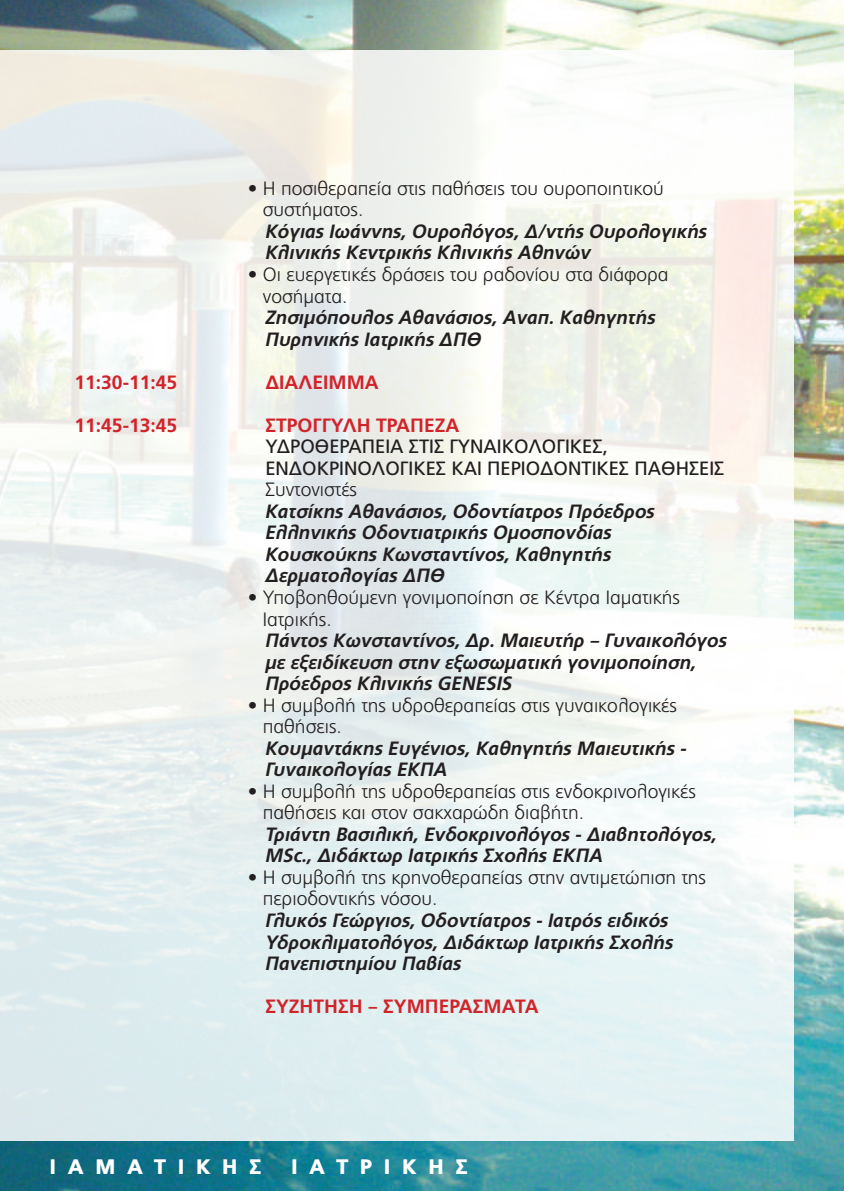
<style>
.page{position:relative;width:844px;height:1191px;background:#fff}
.page>*{position:absolute;margin:0;border:0;box-sizing:border-box;transform-origin:0 0}
.t1{font:900 21px "PF Catalog";letter-spacing:.54em;color:#fff}
.t2{font:italic 700 19.25px/21.5px "PF Catalog";color:#231f20}
.t3{font:300 19.25px/21.5px "PF Catalog";color:#231f20}
.t4{font:19.25px/21.5px "PF Catalog";color:#231f20}
.t5{font:700 19.25px "PF Catalog";color:#d1232a}
</style>
<div class="page">
<img style="left:0;top:1141px;width:794px;height:50px">
<img style="left:0;top:0;width:794px;height:50px">
<img style="left:794px;top:0;width:49px;height:1191px">
<p class="t3" style="left:263px;top:178px;width:402px;text-indent:-15px">• Η ποσιθεραπεία στις παθήσεις του ουροποιητικού συστήματος.</p>
<p class="t2" style="left:265px;top:220px;width:443px">Κόγιας Ιωάννης, Ουρολόγος, Δ/ντής Ουρολογικής<br>Κλινικής Κεντρικής Κλινικής Αθηνών</p>
<p class="t3" style="left:263px;top:264px;width:407px;text-indent:-15px">• Οι ευεργετικές δράσεις του ραδονίου στα διάφορα νοσήματα.</p>
<p class="t2" style="left:265px;top:307px;width:392px">Ζησιμόπουλος Αθανάσιος, Αναπ. Καθηγητής<br>Πυρηνικής Ιατρικής ΔΠΘ</p>
<p class="t5" style="left:74px;top:370px;width:104px">11:30-11:45</p>
<p class="t5" style="left:265px;top:370px;width:115px">ΔΙΑΛΕΙΜΜΑ</p>
<p class="t5" style="left:74px;top:414px;width:104px">11:45-13:45</p>
<p class="t5" style="left:265px;top:414px;width:195px">ΣΤΡΟΓΓΥΛΗ ΤΡΑΠΕΖΑ</p>
<p class="t4" style="left:265px;top:436px;width:460px">ΥΔΡΟΘΕΡΑΠΕΊΑ ΣΤΙΣ ΓΥΝΑΙΚΟΛΟΓΙΚΈΣ,<br>ΕΝΔΟΚΡΙΝΟΛΟΓΙΚΈΣ ΚΑΙ ΠΕΡΙΟΔΟΝΤΙΚΈΣ ΠΑΘΉΣΕΙΣ</p>
<p class="t3" style="left:265px;top:479px;width:93px">Συντονιστές</p>
<p class="t2" style="left:265px;top:500px;width:391px">Κατσίκης Αθανάσιος, Οδοντίατρος Πρόεδρος Ελληνικής Οδοντιατρικής Ομοσπονδίας Κουσκούκης Κωνσταντίνος, Καθηγητής Δερματολογίας ΔΠΘ</p>
<p class="t3" style="left:263px;top:587px;width:418px;text-indent:-15px">• Υποβοηθούμενη γονιμοποίηση σε Κέντρα Ιαματικής<br>Ιατρικής.</p>
<p class="t2" style="left:265px;top:629px;width:463px">Πάντος Κωνσταντίνος, Δρ. Μαιευτήρ – Γυναικολόγος με εξειδίκευση στην εξωσωματική γονιμοποίηση,<br>Πρόεδρος Κλινικής GENESIS</p>
<p class="t3" style="left:263px;top:694px;width:415px;text-indent:-15px">• Η συμβολή της υδροθεραπείας στις γυναικολογικές παθήσεις.</p>
<p class="t2" style="left:265px;top:737px;width:422px">Κουμαντάκης Ευγένιος, Καθηγητής Μαιευτικής -<br>Γυναικολογίας ΕΚΠΑ</p>
<p class="t3" style="left:263px;top:780px;width:434px;text-indent:-15px">• Η συμβολή της υδροθεραπείας στις ενδοκρινολογικές παθήσεις και στον σακχαρώδη διαβήτη.</p>
<p class="t2" style="left:265px;top:823px;width:453px">Τριάντη Βασιλική, Ενδοκρινολόγος - Διαβητολόγος,<br>MSc., Διδάκτωρ Ιατρικής Σχολής ΕΚΠΑ</p>
<p class="t3" style="left:263px;top:866px;width:444px;text-indent:-15px">• Η συμβολή της κρηνοθεραπείας στην αντιμετώπιση της περιοδοντικής νόσου.</p>
<p class="t2" style="left:265px;top:909px;width:409px">Γλυκός Γεώργιος, Οδοντίατρος - Ιατρός ειδικός<br>Υδροκλιματολόγος, Διδάκτωρ Ιατρικής Σχολής<br>Πανεπιστημίου Παβίας</p>
<p class="t5" style="left:265px;top:995px;width:275px">ΣΥΖΗΤΗΣΗ – ΣΥΜΠΕΡΑΣΜΑΤΑ</p>
<p class="t1" style="left:50px;top:1154px;width:213px">ΙΑΜΑΤΙΚΗΣ</p>
<p class="t1" style="left:291px;top:1154px;width:178px">ΙΑΤΡΙΚΗΣ</p>
</div>
